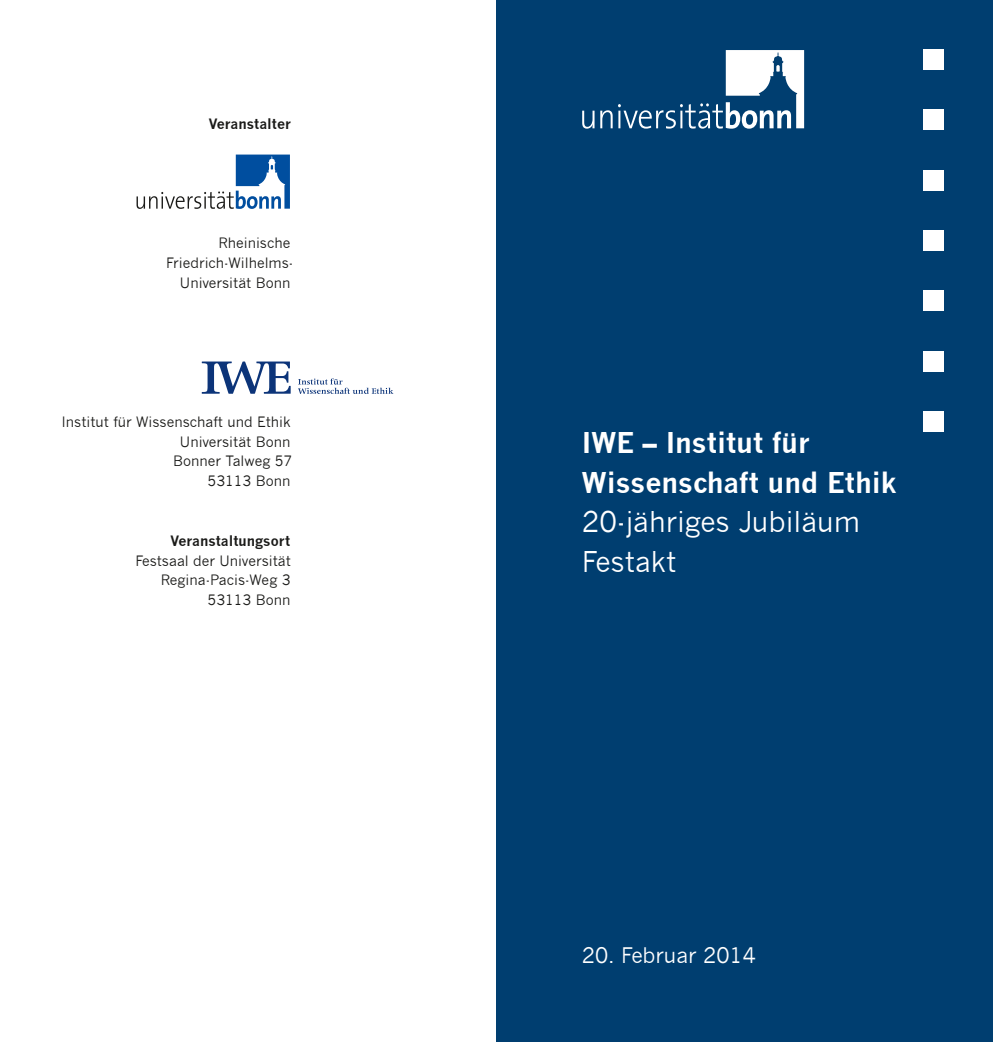
<style>
.page{position:relative;width:993px;height:1042px;background:#fff}
.page>*{position:absolute;margin:0;border:0;box-sizing:border-box;transform-origin:0 0}
.t1{font:700 28px/39.7px "News Gothic";color:#fff}
.t2{font:28px/39.7px "News Gothic";color:#fff}
.t3{font:21px "News Gothic";color:#fff}
.t4{font:14px/19.8px "News Gothic";color:#1a1a18;text-align:right}
.t5{font:700 14px "News Gothic";color:#1a1a18}
</style>
<div class="page">
<div style="left:496px;top:0;width:496px;height:1042px;background:#003e70"></div>
<svg style="left:582px;top:111px;width:12px;height:18px"></svg>
<svg style="left:600px;top:50px;width:203px;height:79px"></svg>
<div style="left:922px;top:50px;width:21px;height:20px;background:#fff"></div>
<div style="left:922px;top:110px;width:21px;height:20px;background:#fff"></div>
<div style="left:922px;top:170px;width:21px;height:20px;background:#fff"></div>
<div style="left:922px;top:230px;width:21px;height:21px;background:#fff"></div>
<div style="left:922px;top:291px;width:21px;height:20px;background:#fff"></div>
<div style="left:922px;top:351px;width:21px;height:20px;background:#fff"></div>
<div style="left:922px;top:411px;width:21px;height:20px;background:#fff"></div>
<svg style="left:136px;top:155px;width:154px;height:54px"></svg>
<svg style="left:202px;top:361px;width:88px;height:33px"></svg>
<svg style="left:298px;top:378px;width:95px;height:16px"></svg>
<p class="t5" style="left:209px;top:115px;width:84px">Veranstalter</p>
<p class="t4" style="left:166px;top:233px;width:128px">Rheinische<br>Friedrich-Wilhelms-<br>Universität Bonn</p>
<p class="t4" style="left:61px;top:412px;width:232px">Institut für Wissenschaft und Ethik<br>Universität Bonn<br>Bonner Talweg 57<br>53113 Bonn</p>
<p class="t5" style="left:170px;top:532px;width:121px">Veranstaltungsort</p>
<p class="t4" style="left:135px;top:551px;width:157px">Festsaal der Universität<br>Regina-Pacis-Weg 3<br>53113 Bonn</p>
<h1 class="t1" style="left:581px;top:422px;width:316px">IWE – Institut für<br>Wissenschaft und Ethik</h1>
<h1 class="t2" style="left:581px;top:502px;width:280px">20-jähriges Jubiläum<br>Festakt</h1>
<h2 class="t3" style="left:581px;top:943px;width:175px">20. Februar 2014</h2>
</div>
